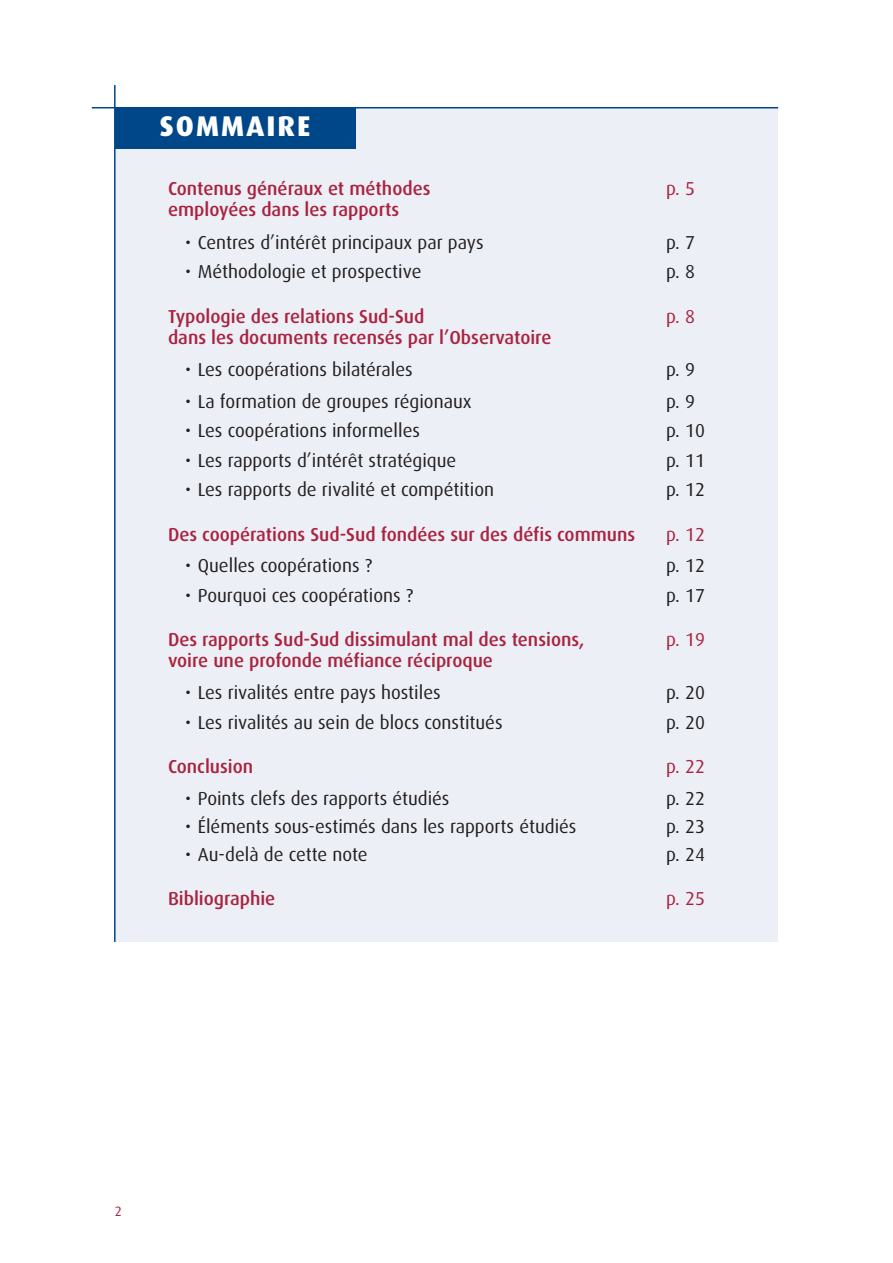
<style>
.page{position:relative;width:893px;height:1263px;background:#fff}
.page>*{position:absolute;margin:0;border:0;box-sizing:border-box;transform-origin:0 0}
.t1{font:800 28.5px "Dax";letter-spacing:.075em;color:#fff}
.t2{font:18.75px "Dax";color:#231f20}
.t3{font:500 18.75px "Dax";color:#aa223f}
.t4{font:18.75px "Dax";color:#aa223f}
.t5{font:13.5px "Dax";color:#aa223f}
</style>
<div class="page">
<div style="left:115px;top:108px;width:663px;height:834px;background:#eceff6"></div>
<div style="left:115px;top:108px;width:240px;height:41px;background:#00478a"></div>
<hr style="left:114px;top:85px;width:2px;height:857px;background:#00478a">
<hr style="left:92px;top:107px;width:686px;height:1px;background:#00478a">
<h1 class="t1" style="left:160px;top:114px;width:152px">SOMMAIRE</h1>
<p class="t3" style="left:168px;top:180px;width:264px">Contenus généraux et méthodes</p>
<p class="t4" style="left:666px;top:180px;width:31px">p. 5</p>
<p class="t3" style="left:168px;top:201px;width:233px">employées dans les rapports</p>
<p class="t2" style="left:185px;top:234px;width:300px">• Centres d’intérêt principaux par pays</p>
<p class="t2" style="left:666px;top:234px;width:31px">p. 7</p>
<p class="t2" style="left:185px;top:263px;width:238px">• Méthodologie et prospective</p>
<p class="t2" style="left:666px;top:263px;width:31px">p. 8</p>
<p class="t3" style="left:168px;top:308px;width:258px">Typologie des relations Sud-Sud</p>
<p class="t4" style="left:666px;top:308px;width:31px">p. 8</p>
<p class="t3" style="left:168px;top:329px;width:385px">dans les documents recensés par l’Observatoire</p>
<p class="t2" style="left:185px;top:362px;width:229px">• Les coopérations bilatérales</p>
<p class="t2" style="left:666px;top:362px;width:31px">p. 9</p>
<p class="t2" style="left:185px;top:393px;width:288px">• La formation de groupes régionaux</p>
<p class="t2" style="left:666px;top:393px;width:31px">p. 9</p>
<p class="t2" style="left:185px;top:423px;width:236px">• Les coopérations informelles</p>
<p class="t2" style="left:666px;top:423px;width:40px">p. 10</p>
<p class="t2" style="left:185px;top:452px;width:273px">• Les rapports d’intérêt stratégique</p>
<p class="t2" style="left:666px;top:452px;width:40px">p. 11</p>
<p class="t2" style="left:185px;top:482px;width:311px">• Les rapports de rivalité et compétition</p>
<p class="t2" style="left:666px;top:482px;width:40px">p. 12</p>
<p class="t3" style="left:168px;top:526px;width:469px">Des coopérations Sud-Sud fondées sur des défis communs</p>
<p class="t4" style="left:666px;top:526px;width:40px">p. 12</p>
<p class="t2" style="left:185px;top:558px;width:189px">• Quelles coopérations ?</p>
<p class="t2" style="left:666px;top:558px;width:40px">p. 12</p>
<p class="t2" style="left:185px;top:587px;width:230px">• Pourquoi ces coopérations ?</p>
<p class="t2" style="left:666px;top:587px;width:40px">p. 17</p>
<p class="t3" style="left:168px;top:632px;width:418px">Des rapports Sud-Sud dissimulant mal des tensions,</p>
<p class="t4" style="left:666px;top:632px;width:40px">p. 19</p>
<p class="t3" style="left:168px;top:653px;width:326px">voire une profonde méfiance réciproque</p>
<p class="t2" style="left:185px;top:684px;width:257px">• Les rivalités entre pays hostiles</p>
<p class="t2" style="left:666px;top:684px;width:40px">p. 20</p>
<p class="t2" style="left:185px;top:714px;width:319px">• Les rivalités au sein de blocs constitués</p>
<p class="t2" style="left:666px;top:714px;width:40px">p. 20</p>
<p class="t3" style="left:168px;top:758px;width:87px">Conclusion</p>
<p class="t4" style="left:666px;top:758px;width:40px">p. 22</p>
<p class="t2" style="left:185px;top:790px;width:266px">• Points clefs des rapports étudiés</p>
<p class="t2" style="left:666px;top:790px;width:40px">p. 22</p>
<p class="t2" style="left:185px;top:818px;width:393px">• Éléments sous-estimés dans les rapports étudiés</p>
<p class="t2" style="left:666px;top:818px;width:40px">p. 23</p>
<p class="t2" style="left:185px;top:847px;width:184px">• Au-delà de cette note</p>
<p class="t2" style="left:666px;top:847px;width:40px">p. 24</p>
<p class="t3" style="left:168px;top:890px;width:109px">Bibliographie</p>
<p class="t4" style="left:666px;top:890px;width:40px">p. 25</p>
<p class="t5" style="left:115px;top:1206px;width:9px">2</p>
</div>
